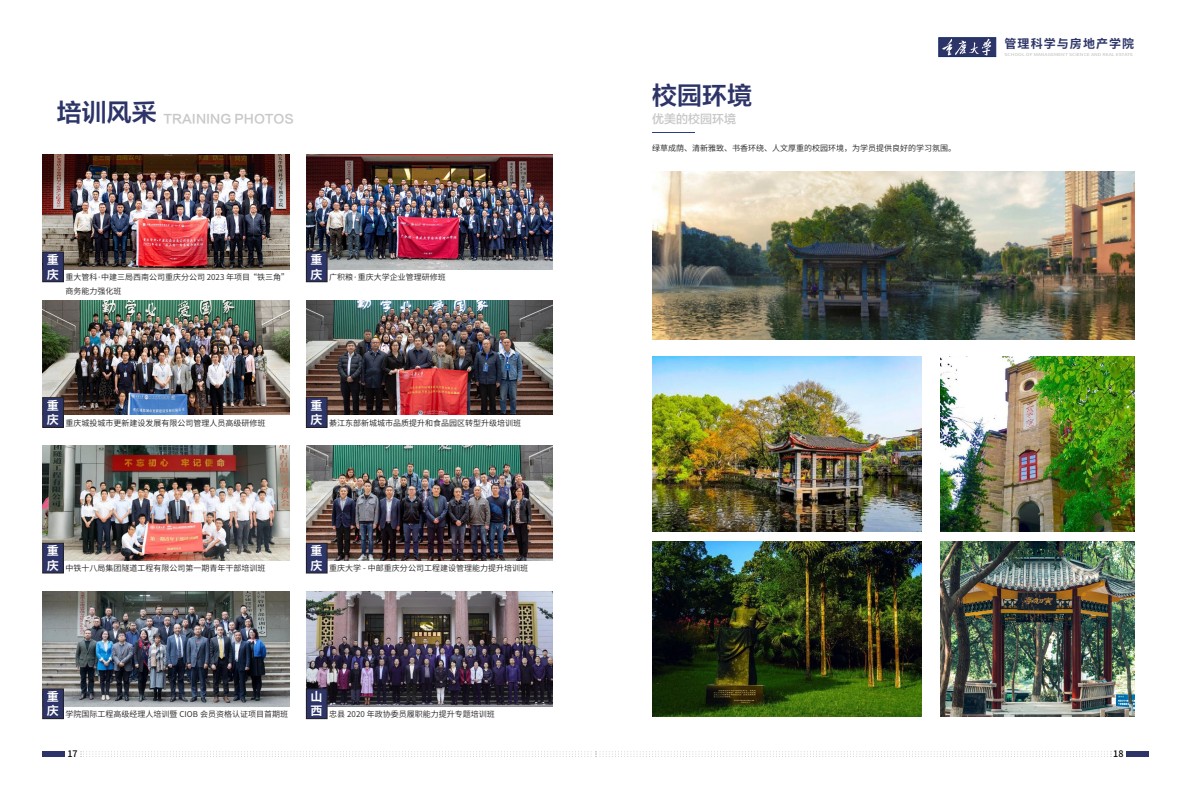
<style>
.page{position:relative;width:1191px;height:808px;background:#fff}
.page>*{position:absolute;margin:0;border:0;box-sizing:border-box;transform-origin:0 0}
.t1{font:25px "FZLTZCHK GBK1 0";color:#2d3568}
.t2{font:12px "FZLTZHK GBK1 0";color:#c8c8c8}
.t3{font:700 12px/14.4px "Source Han Sans CN";color:#fff}
.t4{font:700 12px "Source Han Sans CN";letter-spacing:.09em;color:#2d3568}
.t5{font:500 9px "Source Han Sans CN";color:#030303}
.t6{font:8px "Source Han Sans CN";color:#231f20}
.t7{font:500 4px "Source Han Sans CN";color:#c8c8c8;scale:1.25 1}
</style>
<div class="page">
<div style="left:43px;top:751px;width:22px;height:6px;background:#2d3568"></div>
<div style="left:1125px;top:751px;width:23px;height:6px;background:#2d3568"></div>
<div style="left:938px;top:38px;width:58px;height:19px;background:#2d3568;border:1px solid #142c68"></div>
<svg style="left:942px;top:39px;width:49px;height:17px"></svg>
<svg style="left:81px;top:751px;width:1030px;height:6px"></svg>
<img style="left:43px;top:154px;width:246px;height:115px">
<img style="left:43px;top:300px;width:246px;height:115px">
<img style="left:306px;top:154px;width:247px;height:115px">
<div style="left:43px;top:252px;width:20px;height:30px;background:#2d3568"></div>
<div style="left:43px;top:252px;width:20px;height:30px;border:1px solid #231f20"></div>
<div style="left:306px;top:252px;width:21px;height:30px;background:#2d3568"></div>
<div style="left:306px;top:252px;width:21px;height:30px;border:1px solid #231f20"></div>
<div style="left:43px;top:398px;width:20px;height:29px;background:#2d3568"></div>
<div style="left:43px;top:397px;width:20px;height:30px;border:1px solid #231f20"></div>
<img style="left:43px;top:591px;width:246px;height:115px">
<img style="left:306px;top:591px;width:247px;height:115px">
<div style="left:43px;top:689px;width:20px;height:30px;background:#2d3568"></div>
<div style="left:43px;top:689px;width:20px;height:30px;border:1px solid #231f20"></div>
<div style="left:306px;top:689px;width:21px;height:30px;background:#2d3568"></div>
<div style="left:306px;top:689px;width:21px;height:30px;border:1px solid #231f20"></div>
<img style="left:43px;top:446px;width:246px;height:115px">
<img style="left:306px;top:446px;width:247px;height:115px">
<div style="left:43px;top:543px;width:20px;height:30px;background:#2d3568"></div>
<div style="left:43px;top:543px;width:20px;height:30px;border:1px solid #231f20"></div>
<div style="left:306px;top:543px;width:21px;height:30px;background:#2d3568"></div>
<div style="left:306px;top:543px;width:21px;height:30px;border:1px solid #231f20"></div>
<img style="left:306px;top:300px;width:247px;height:115px">
<div style="left:306px;top:398px;width:21px;height:29px;background:#2d3568"></div>
<div style="left:306px;top:397px;width:21px;height:30px;border:1px solid #231f20"></div>
<img style="left:940px;top:541px;width:194px;height:175px">
<img style="left:940px;top:357px;width:194px;height:174px">
<img style="left:652px;top:357px;width:269px;height:174px">
<img style="left:652px;top:541px;width:269px;height:175px">
<hr style="left:652px;top:132px;width:42px;height:1px;background:#253f8e">
<img style="left:652px;top:172px;width:482px;height:167px">
<p class="t1" style="left:57px;top:99px;width:101px">培训风采</p>
<p class="t2" style="left:163px;top:112px;width:132px">TRAINING PHOTOS</p>
<p class="t3" style="left:47px;top:253px;width:13px">重庆</p>
<p class="t3" style="left:310px;top:253px;width:13px">重庆</p>
<p class="t6" style="left:65px;top:272px;width:225px">重大管科·中建三局西南公司重庆分公司 2023 年项目“铁三角”</p>
<p class="t6" style="left:65px;top:286px;width:57px">商务能力强化班</p>
<p class="t6" style="left:329px;top:272px;width:118px">广积粮·重庆大学企业管理研修班</p>
<p class="t3" style="left:47px;top:398px;width:13px">重庆</p>
<p class="t6" style="left:65px;top:418px;width:201px">重庆城投城市更新建设发展有限公司管理人员高级研修班</p>
<p class="t3" style="left:310px;top:398px;width:13px">重庆</p>
<p class="t6" style="left:329px;top:418px;width:193px">綦江东部新城城市品质提升和食品园区转型升级培训班</p>
<p class="t3" style="left:47px;top:544px;width:13px">重庆</p>
<p class="t6" style="left:65px;top:564px;width:201px">中铁十八局集团隧道工程有限公司第一期青年干部培训班</p>
<p class="t3" style="left:310px;top:544px;width:13px">重庆</p>
<p class="t6" style="left:329px;top:564px;width:200px">重庆大学 - 中邮重庆分公司工程建设管理能力提升培训班</p>
<p class="t3" style="left:47px;top:690px;width:13px">重庆</p>
<p class="t6" style="left:65px;top:709px;width:224px">学院国际工程高级经理人培训暨 CIOB 会员资格认证项目首期班</p>
<p class="t3" style="left:310px;top:690px;width:13px">山西</p>
<p class="t6" style="left:329px;top:709px;width:167px">忠县 2020 年政协委员履职能力提升专题培训班</p>
<p class="t1" style="left:652px;top:81px;width:101px">校园环境</p>
<p class="t2" style="left:652px;top:112px;width:85px">优美的校园环境</p>
<p class="t6" style="left:652px;top:144px;width:305px">绿草成荫、清新雅致、书香环绕、人文厚重的校园环境，为学员提供良好的学习氛围。</p>
<h2 class="t4" style="left:1004px;top:37px;width:131px">管理科学与房地产学院</h2>
<p class="t7" style="left:1004px;top:52px;width:104px">SCHOOL OF MANAGEMENT SCIENCE AND REAL ESTATE</p>
<p class="t5" style="left:67px;top:748px;width:12px">17</p>
<p class="t5" style="left:1113px;top:749px;width:12px">18</p>
</div>
